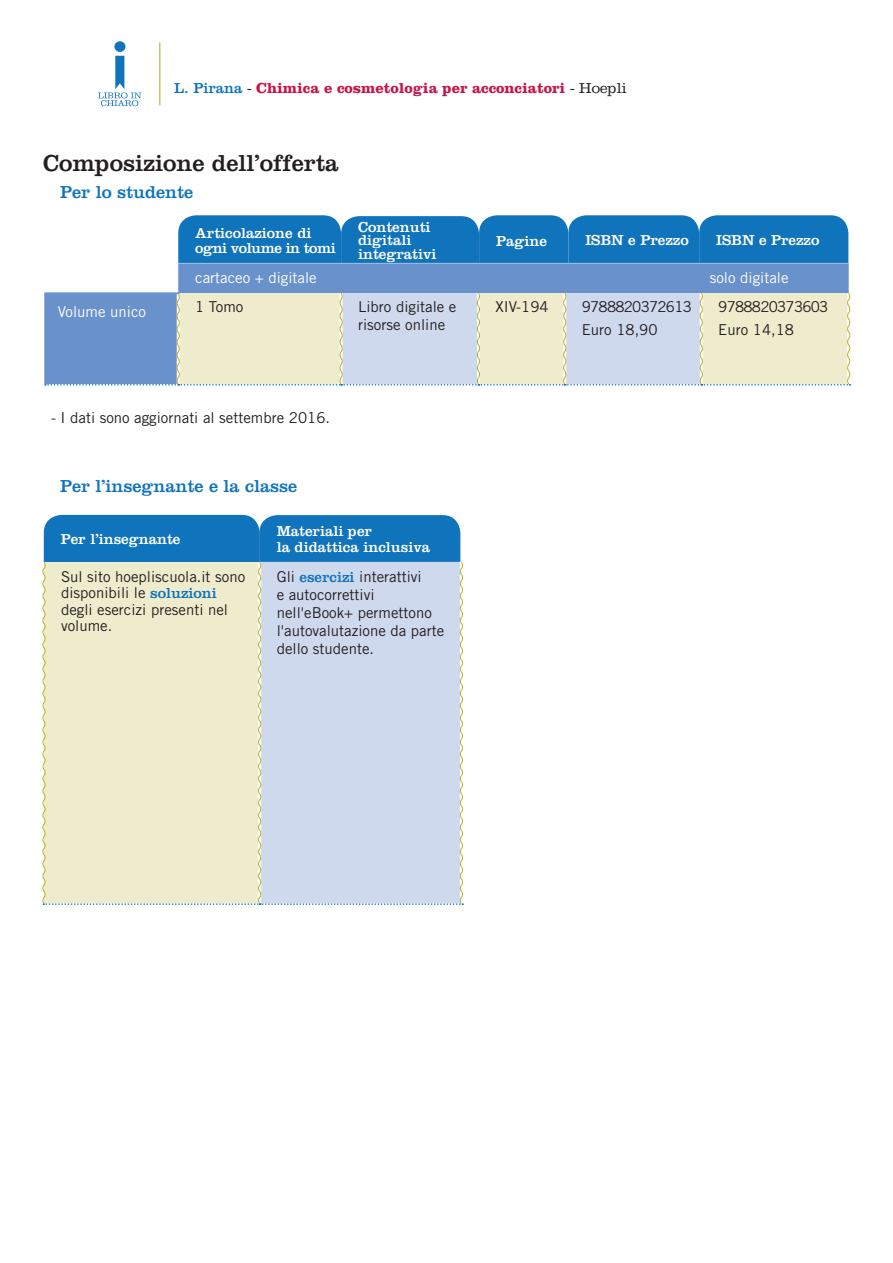
<style>
.page{position:relative;width:893px;height:1263px;background:#fff}
.page>*{position:absolute;margin:0;border:0;box-sizing:border-box;transform-origin:0 0}
.t1{font:24px "Clarendon";color:#231f20}
.t2{font:18px "Clarendon";color:#1074bc}
.t3{font:15px/18px "Trade Gothic LT Std";color:#231f20}
.t4{font:15px/13.5px "Clarendon";color:#fff}
.t5{font:700 15px "Clarendon";color:#c5164a}
.t6{font:15px/22.5px "Trade Gothic LT Std";letter-spacing:-.05em;color:#231f20}
.t7{font:15px "Trade Gothic LT Std";color:#fff}
.s1{font-weight:400;color:#1074bc}
.s2{font-weight:300;color:#231f20}
.s3{font-family:"Clarendon";color:#1074bc}
</style>
<div class="page">
<hr style="left:159px;top:42px;width:1px;height:63px;background:#bbb12a">
<div style="left:114px;top:41px;width:11px;height:11px;background:#1074bc;border-radius:50%"></div>
<svg style="left:98px;top:56px;width:43px;height:50px"></svg>
<svg style="left:178px;top:215px;width:670px;height:48px;background:#1778be"></svg>
<svg style="left:42px;top:515px;width:422px;height:390px;background:#c7d6d8"></svg>
<div style="left:178px;top:263px;width:671px;height:29px;background:#6992cc"></div>
<svg style="left:45px;top:292px;width:806px;height:94px;background:#ccd6d7"></svg>
<hr style="left:44px;top:292px;width:136px;height:2px;background:#6992cc">
<hr style="left:44px;top:294px;width:2px;height:90px;background:#6992cc">
<p class="t5" style="left:174px;top:79px;width:454px"><span class="s1">L. Pirana</span> <span class="s2">-</span> Chimica e cosmetologia per acconciatori <span class="s2">- Hoepli</span></p>
<h1 class="t1" style="left:43px;top:149px;width:297px">Composizione dell’offerta</h1>
<p class="t2" style="left:60px;top:181px;width:135px">Per lo studente</p>
<p class="t4" style="left:195px;top:225px;width:142px;line-height:15px">Articolazione di ogni volume in tomi</p>
<p class="t4" style="left:358px;top:220px;width:80px">Contenuti digitali integrativi</p>
<p class="t4" style="left:496px;top:234px;width:52px">Pagine</p>
<p class="t4" style="left:585px;top:233px;width:105px">ISBN e Prezzo</p>
<p class="t4" style="left:716px;top:233px;width:105px">ISBN e Prezzo</p>
<p class="t7" style="left:195px;top:268px;width:123px">cartaceo + digitale</p>
<p class="t7" style="left:710px;top:268px;width:80px">solo digitale</p>
<p class="t7" style="left:58px;top:302px;width:90px">Volume unico</p>
<p class="t3" style="left:195px;top:298px;width:50px">1 Tomo</p>
<p class="t3" style="left:358px;top:298px;width:100px">Libro digitale e risorse online</p>
<p class="t3" style="left:495px;top:298px;width:55px">XIV-194</p>
<p class="t6" style="left:582px;top:296px;width:112px">9788820372613<br>Euro 18,90</p>
<p class="t6" style="left:718px;top:296px;width:112px">9788820373603<br>Euro 14,18</p>
<p class="t3" style="left:51px;top:409px;width:281px">- I dati sono aggiornati al settembre 2016.</p>
<p class="t2" style="left:60px;top:476px;width:238px">Per l’insegnante e la classe</p>
<p class="t4" style="left:61px;top:532px;width:121px">Per l’insegnante</p>
<p class="t3" style="left:61px;top:568px;width:186px;line-height:16.5px">Sul sito hoepliscuola.it sono disponibili le <span class="s3">soluzioni </span>degli esercizi presenti nel volume.</p>
<p class="t3" style="left:277px;top:568px;width:169px">Gli <span class="s3">esercizi</span> interattivi<br>e autocorrettivi nell'eBook+ permettono l'autovalutazione da parte dello studente.</p>
<p class="t4" style="left:277px;top:522px;width:155px;line-height:16.5px">Materiali per<br>la didattica inclusiva</p>
</div>
